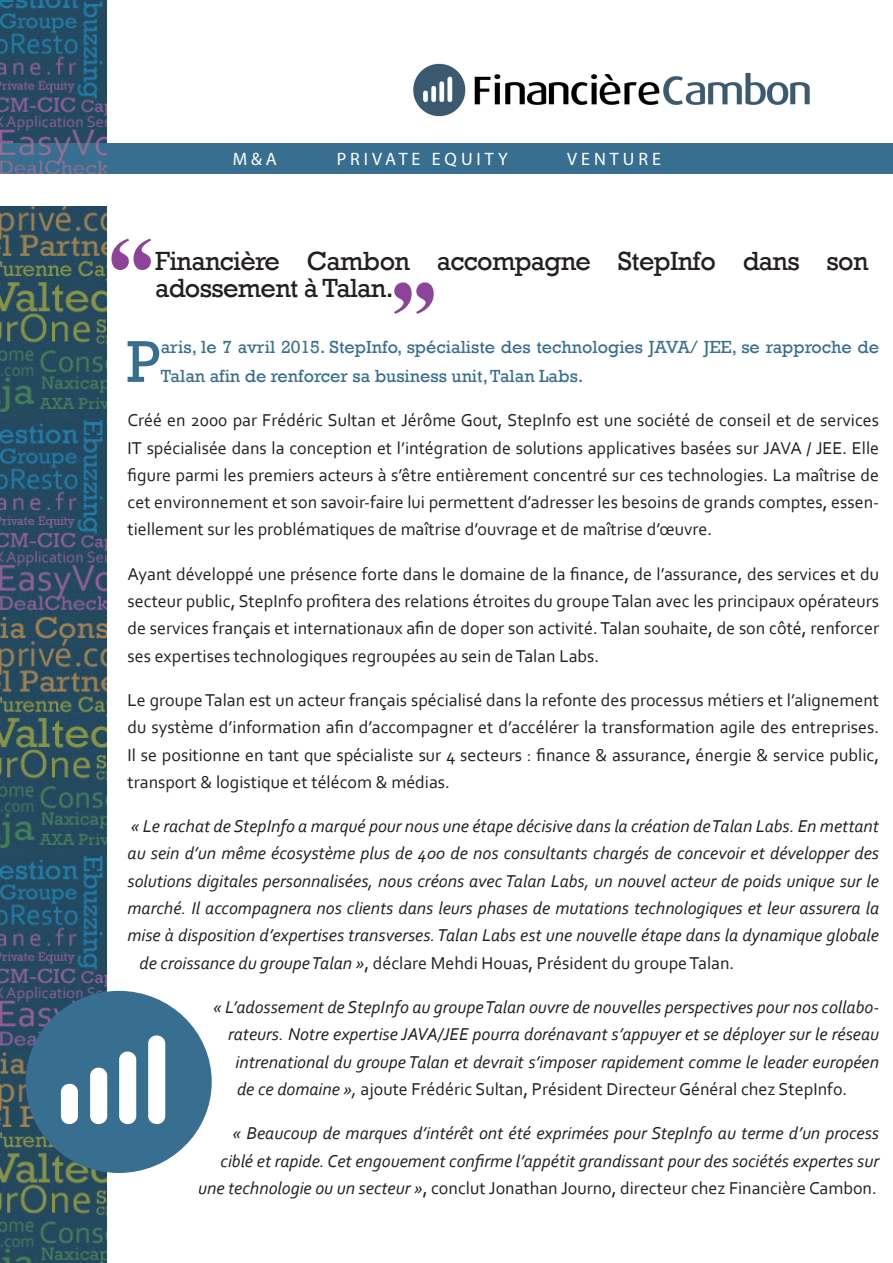
<style>
.page{position:relative;width:893px;height:1263px;background:#fff}
.page>*{position:absolute;margin:0;border:0;box-sizing:border-box;transform-origin:0 0}
.STATUT{font:114.3px "Engravers";color:#8d4399}
.COURANT{font:60px "Rockwell";color:#386e8f}
.CHAPO{font:27px/27px "Rockwell";letter-spacing:-.025em;color:#231f20}
.COURANT-2{font:18px/27.3px "Corbel";color:#231f20;text-align:justify}
.COURANT-3{font:italic 18px/27.3px "Corbel";color:#231f20;text-align:right}
.COURANT-4{font:18px/28.5px "Rockwell";color:#386e8f}
.t1{font:18px "Myriad Pro";letter-spacing:.22em;color:#fff}
.s1{font-style:italic}
.s2{font-style:normal}
</style>
<div class="page">
<img style="left:0;top:0;width:106px;height:1263px">
<img style="left:413px;top:63px;width:397px;height:54px">
<div style="left:0;top:143px;width:893px;height:31px;background:#386e8f"></div>
<div style="left:0;top:174px;width:893px;height:31px;background:#fff"></div>
<div style="left:26px;top:991px;width:186px;height:182px;background:#386e8f;border-radius:50%"></div>
<svg style="left:61px;top:1035px;width:104px;height:89px"></svg>
<p class="t1" style="left:233px;top:148px;width:45px">M&amp;A</p>
<p class="t1" style="left:337px;top:148px;width:173px">PRIVATE EQUITY</p>
<p class="t1" style="left:567px;top:148px;width:95px">VENTURE</p>
<p class="STATUT" style="left:165px;top:298px;width:69px;rotate:-180deg">”</p>
<p class="CHAPO" style="left:155px;top:248px;width:715px">Financière Cambon accompagne StepInfo dans son adossement à Talan.</p>
<p class="STATUT" style="left:380px;top:255px;width:69px">”</p>
<p class="COURANT" style="left:126px;top:327px;width:36px">P</p>
<p class="COURANT-4" style="left:161px;top:333px;width:720px">aris, le 7 avril 2015. StepInfo, spécialiste des technologies JAVA/ JEE, se rapproche de<br>Talan afin de renforcer sa business unit, Talan Labs.</p>
<p class="COURANT-2" style="left:128px;top:406px;width:753px">Créé en 2000 par Frédéric Sultan et Jérôme Gout, StepInfo est une société de conseil et de services IT spécialisée dans la conception et l’intégration de solutions applicatives basées sur JAVA / JEE. Elle figure parmi les premiers acteurs à s’être entièrement concentré sur ces technologies. La maîtrise de cet environnement et son savoir-faire lui permettent d’adresser les besoins de grands comptes, essen&shy;tiellement sur les problématiques de maîtrise d’ouvrage et de maîtrise d’œuvre.</p>
<p class="COURANT-2" style="left:128px;top:560px;width:753px">Ayant développé une présence forte dans le domaine de la finance, de l’assurance, des services et du secteur public, StepInfo profitera des relations étroites du groupe Talan avec les principaux opérateurs de services français et internationaux afin de doper son activité. Talan souhaite, de son côté, renforcer ses expertises technologiques regroupées au sein de Talan Labs.</p>
<p class="COURANT-2" style="left:128px;top:686px;width:753px">Le groupe Talan est un acteur français spécialisé dans la refonte des processus métiers et l’alignement du système d’information afin d’accompagner et d’accélérer la transformation agile des entreprises.<br>Il se positionne en tant que spécialiste sur 4 secteurs : finance &amp; assurance, énergie &amp; service public, transport &amp; logistique et télécom &amp; médias.</p>
<p class="COURANT-3" style="left:131px;top:812px;width:750px">« Le rachat de StepInfo a marqué pour nous une étape décisive dans la création de Talan Labs. En mettant</p>
<p class="COURANT-3" style="left:128px;top:839px;width:753px">au sein d’un même écosystème plus de 400 de nos consultants chargés de concevoir et développer des</p>
<p class="COURANT-3" style="left:128px;top:867px;width:753px">solutions digitales personnalisées, nous créons avec Talan Labs, un nouvel acteur de poids unique sur le</p>
<p class="COURANT-3" style="left:128px;top:894px;width:753px">marché. Il accompagnera nos clients dans leurs phases de mutations technologiques et leur assurera la</p>
<p class="COURANT-3" style="left:128px;top:921px;width:753px">mise à disposition d’expertises transverses. Talan Labs est une nouvelle étape dans la dynamique globale</p>
<p class="COURANT-2" style="left:140px;top:949px;width:596px"><span class="s1">de croissance du groupe Talan »</span>, déclare Mehdi Houas, Président du groupe Talan.</p>
<p class="COURANT-3" style="left:213px;top:993px;width:668px">« L’adossement de StepInfo au groupe Talan ouvre de nouvelles perspectives pour nos collabo-</p>
<p class="COURANT-3" style="left:228px;top:1020px;width:652px">rateurs. Notre expertise JAVA/JEE pourra dorénavant s’appuyer et se déployer sur le réseau</p>
<p class="COURANT-3" style="left:236px;top:1047px;width:645px">intrenational du groupe Talan et devrait s’imposer rapidement comme le leader européen</p>
<p class="COURANT-2" style="left:237px;top:1075px;width:612px"><span class="s1">de ce domaine »,</span> ajoute Frédéric Sultan, Président Directeur Général chez StepInfo.</p>
<p class="COURANT-3" style="left:198px;top:1119px;width:682px">« Beaucoup de marques d’intérêt ont été exprimées pour StepInfo au terme d’un process ciblé et rapide. Cet engouement confirme l’appétit grandissant pour des sociétés expertes sur une technologie ou un secteur »<span class="s2">, conclut Jonathan Journo, directeur chez Financière Cambon.</span></p>
</div>
